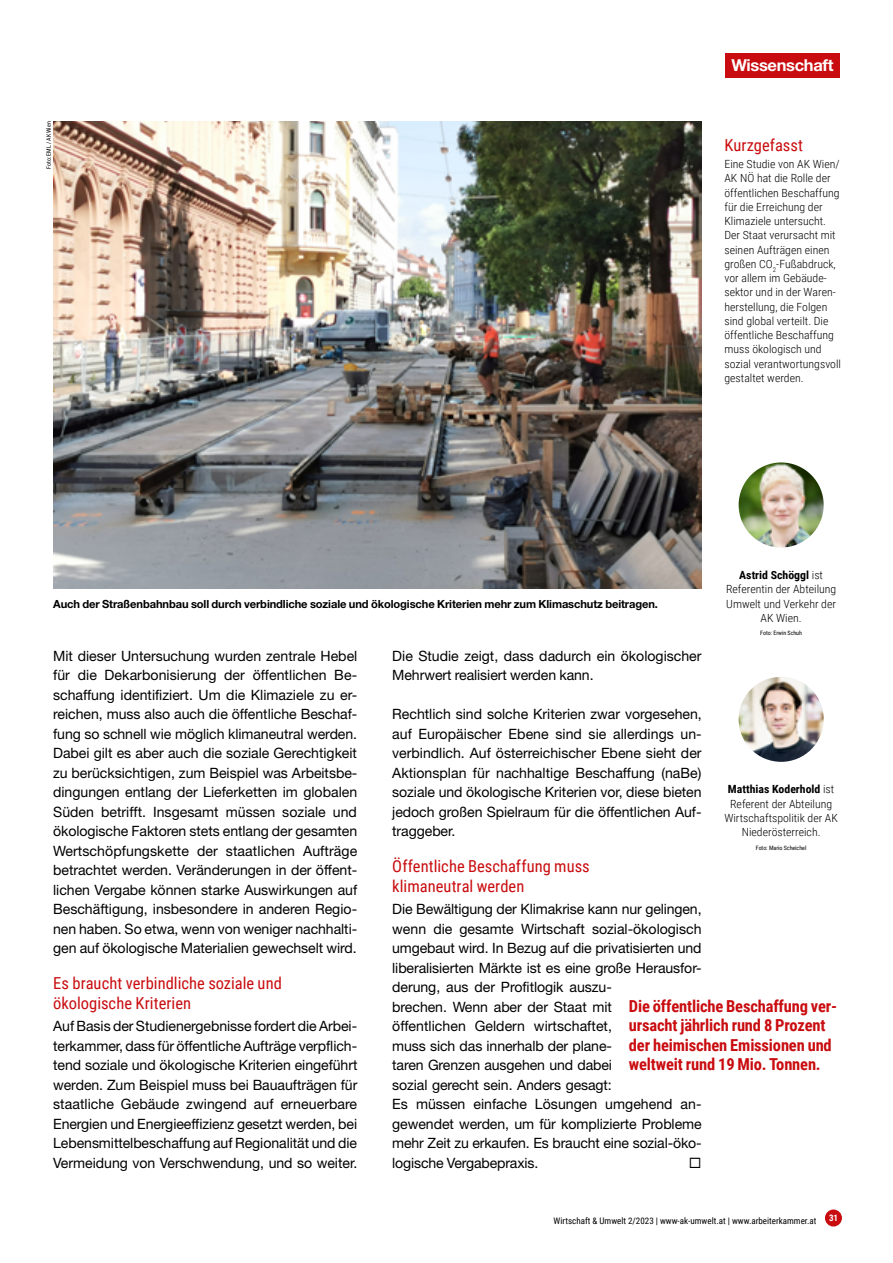
<style>
.page{position:relative;width:893px;height:1263px;background:#fff}
.page>*{position:absolute;margin:0;border:0;box-sizing:border-box;transform-origin:0 0}
.t1{font:700 16.5px/19.5px "Roboto Condensed";letter-spacing:-.01em;color:#c90c0f}
.t2{font:16.5px/19.5px "Roboto Condensed";letter-spacing:.005em;color:#c90c0f}
.t3{font:700 16.5px "Helvetica Neue LT Pro";letter-spacing:-.02em;color:#fff}
.t4{font:14.25px/19.5px "Helvetica Neue LT Pro";letter-spacing:-.005em;color:#000;text-align:justify}
.t5{font:300 11.25px/14.2px "Roboto Condensed";color:#000;text-align:center;scale:1.05 1}
.t6{font:700 11.25px "Helvetica Neue LT Pro";letter-spacing:-.01em;color:#000}
.t7{font:9px "Roboto Condensed";color:#000}
.t8{font:700 9px "Roboto Condensed";color:#fff}
.t9{font:6px "Roboto Condensed";letter-spacing:-.005em;color:#000}
.s1{font-weight:700}
</style>
<div class="page">
<div style="left:825px;top:1209px;width:17px;height:17px;background:#c90c0f;border-radius:50%"></div>
<div style="left:725px;top:53px;width:115px;height:25px;background:#c90c0f"></div>
<img style="left:53px;top:122px;width:649px;height:466px">
<img style="left:739px;top:462px;width:85px;height:85px;border-radius:43px">
<img style="left:739px;top:677px;width:85px;height:85px;border-radius:43px">
<p class="t9" style="left:45px;top:169px;width:49px;rotate:-90deg">Foto: EML / AK Wien</p>
<p class="t3" style="left:731px;top:55px;width:104px">Wissenschaft</p>
<p class="t2" style="left:724px;top:135px;width:80px">Kurzgefasst</p>
<p class="t5" style="left:724px;top:157px;width:112px;text-align:left">Eine Studie von AK Wien/<br>AK NÖ hat die Rolle der öffentlichen Beschaffung für die Erreichung der<br>Klimaziele untersucht.<br>Der Staat verursacht mit seinen Aufträgen einen großen CO<sub>2</sub>-Fußabdruck, vor allem im Gebäude&shy;sektor und in der Waren&shy;herstellung, die Folgen sind global verteilt. Die öffentliche Beschaffung muss ökologisch und sozial verantwortungsvoll gestaltet werden.</p>
<p class="t6" style="left:53px;top:597px;width:606px">Auch der Straßenbahnbau soll durch verbindliche soziale und ökologische Kriterien mehr zum Klimaschutz beitragen.</p>
<p class="t5" style="left:726px;top:567px;width:107px"><span class="s1">Astrid Schöggl</span> ist<br>Referentin der Abteilung<br>Umwelt und Verkehr der<br>AK Wien.</p>
<p class="t9" style="left:760px;top:629px;width:43px">Foto: Erwin Schuh</p>
<p class="t4" style="left:53px;top:646px;width:306px">Mit dieser Untersuchung wurden zentrale Hebel für die Dekarbonisierung der öffentlichen Be&shy;schaffung identifiziert. Um die Klimaziele zu er&shy;reichen, muss also auch die öffentliche Beschaf&shy;fung so schnell wie möglich klimaneutral werden.<br>Dabei gilt es aber auch die soziale Gerechtigkeit zu berücksichtigen, zum Beispiel was Arbeitsbe&shy;dingungen entlang der Lieferketten im globalen Süden betrifft. Insgesamt müssen soziale und ökologische Faktoren stets entlang der gesamten Wertschöpfungskette der staatlichen Aufträge betrachtet werden. Veränderungen in der öffent&shy;lichen Vergabe können starke Auswirkungen auf Beschäftigung, insbesondere in anderen Regio&shy;nen haben. So etwa, wenn von weniger nachhalti&shy;gen auf ökologische Materialien gewechselt wird.</p>
<p class="t2" style="left:53px;top:973px;width:230px">Es braucht verbindliche soziale und ökologische Kriterien</p>
<p class="t4" style="left:53px;top:1016px;width:306px">Auf Basis der Studienergebnisse fordert die Arbei&shy;terkammer, dass für öffentliche Aufträge verpflich&shy;tend soziale und ökologische Kriterien eingeführt werden. Zum Beispiel muss bei Bauaufträgen für staatliche Gebäude zwingend auf erneuerbare Energien und Energieeffizienz gesetzt werden, bei Lebensmittelbeschaffung auf Regionalität und die Vermeidung von Verschwendung, und so weiter.</p>
<p class="t4" style="left:392px;top:646px;width:311px">Die Studie zeigt, dass dadurch ein ökologischer<br>Mehrwert realisiert werden kann.</p>
<p class="t4" style="left:392px;top:704px;width:311px">Rechtlich sind solche Kriterien zwar vorgesehen, auf Europäischer Ebene sind sie allerdings un&shy;verbindlich. Auf österreichischer Ebene sieht der Aktionsplan für nachhaltige Beschaffung (naBe) soziale und ökologische Kriterien vor, diese bieten jedoch großen Spielraum für die öffentlichen Auf&shy;traggeber.</p>
<p class="t2" style="left:392px;top:856px;width:199px">Öffentliche Beschaffung muss klimaneutral werden</p>
<p class="t4" style="left:392px;top:899px;width:311px;text-align:left">Die Bewältigung der Klimakrise kann nur gelingen, wenn die gesamte Wirtschaft sozial-ökologisch umgebaut wird. In Bezug auf die privatisierten und liberalisierten Märkte ist es eine große Herausfor&shy;derung, aus der Profitlogik auszu-<br>brechen. Wenn aber der Staat mit<br>öffentlichen Geldern wirtschaftet,<br>muss sich das innerhalb der plane-<br>taren Grenzen ausgehen und dabei<br>sozial gerecht sein. Anders gesagt:<br>Es müssen einfache Lösungen umgehend an&shy;gewendet werden, um für komplizierte Probleme mehr Zeit zu erkaufen. Es braucht eine sozial-öko&shy;logische Vergabepraxis.</p>
<p class="t5" style="left:724px;top:782px;width:110px"><span class="s1">Matthias Koderhold</span> ist<br>Referent der Abteilung<br>Wirtschaftspolitik der AK<br>Niederösterreich.</p>
<p class="t9" style="left:756px;top:843px;width:52px">Foto: Mario Scheichel</p>
<p class="t1" style="left:629px;top:996px;width:210px">Die öffentliche Beschaffung ver&shy;ursacht jährlich rund 8 Prozent der heimischen Emissionen und weltweit rund 19 Mio. Tonnen.</p>
<p class="t7" style="left:554px;top:1214px;width:264px">Wirtschaft &amp; Umwelt 2/2023 | www-ak-umwelt.at | www.arbeiterkammer.at</p>
<p class="t8" style="left:829px;top:1212px;width:11px">31</p>
</div>
